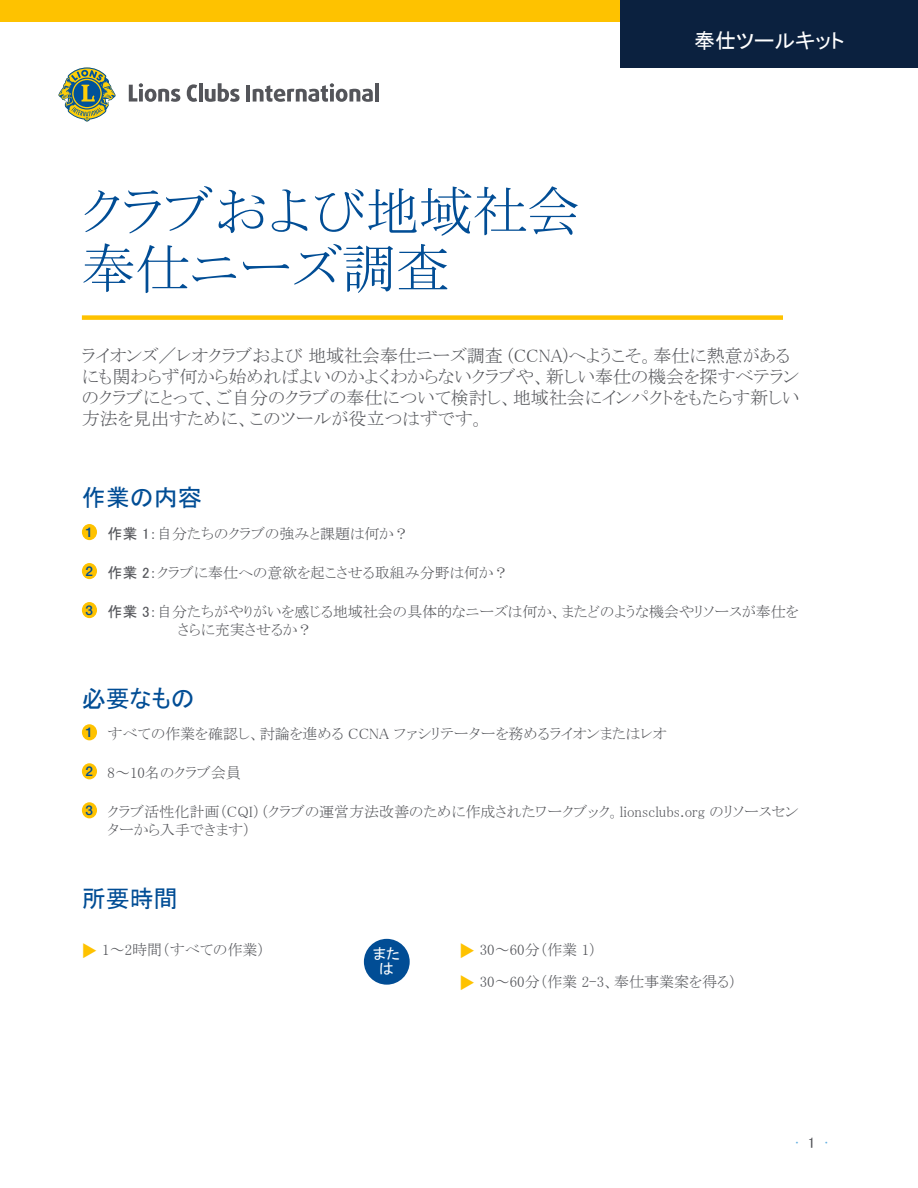
<style>
.page{position:relative;width:918px;height:1188px;background:#fff}
.page>*{position:absolute;margin:0;border:0;box-sizing:border-box;transform-origin:0 0}
.Headline{font:54px/57px "MS P Mincho";color:#014d95}
.H1_Body{font:24px "MS P Gothic";color:#014d95}
.t1{font:21px "MS P Gothic";color:#fff}
.Global_Intro{font:18px/21px "MS P Mincho";color:#54555a}
.Body{font:15px/18px "MS P Mincho";color:#54555a}
.t2{font:15px "MS P Mincho";color:#64b0e1}
.t3{font:15px/15px "MS P Gothic";color:#fff;text-align:center}
.t4{font:500 13.5px "Helvetica Neue LT Std";color:#014d95}
.s1{font-family:"MS P Gothic"}
.s2{color:#fec200}
.s3{font-family:"MS P Gothic";color:#54555a}
</style>
<div class="page">
<div style="left:82px;top:524px;width:15px;height:16px;background:#fec200;border-radius:50%"></div>
<div style="left:82px;top:563px;width:15px;height:16px;background:#fec200;border-radius:50%"></div>
<div style="left:82px;top:602px;width:15px;height:16px;background:#fec200;border-radius:50%"></div>
<div style="left:82px;top:724px;width:15px;height:16px;background:#fec200;border-radius:50%"></div>
<div style="left:82px;top:763px;width:15px;height:16px;background:#fec200;border-radius:50%"></div>
<div style="left:82px;top:802px;width:15px;height:16px;background:#fec200;border-radius:50%"></div>
<div style="left:82px;top:315px;width:701px;height:5px;background:#fec200"></div>
<svg style="left:58px;top:68px;width:58px;height:53px"></svg>
<svg style="left:129px;top:83px;width:51px;height:19px"></svg>
<svg style="left:187px;top:84px;width:10px;height:18px"></svg>
<hr style="left:199px;top:83px;width:4px;height:19px;background:#54555a">
<svg style="left:205px;top:83px;width:35px;height:19px"></svg>
<hr style="left:246px;top:85px;width:4px;height:17px;background:#54555a">
<svg style="left:253px;top:83px;width:120px;height:19px"></svg>
<hr style="left:375px;top:83px;width:4px;height:19px;background:#54555a">
<div style="left:0;top:0;width:918px;height:21px;background:#fec200"></div>
<div style="left:620px;top:0;width:298px;height:68px;background:#0b213f"></div>
<div style="left:364px;top:939px;width:46px;height:46px;background:#014d95;border-radius:50%"></div>
<p class="Headline" style="left:82px;top:182px;width:501px">クラブおよび地域社会奉仕ニーズ調査</p>
<p class="t1" style="left:694px;top:30px;width:152px">奉仕ツールキット</p>
<p class="Global_Intro" style="left:82px;top:345px;width:719px">ライオンズ／レオクラブおよび 地域社会奉仕ニーズ調査 (CCNA)へようこそ。奉仕に熱意があるにも関わらず何から始めればよいのかよくわからないクラブや、新しい奉仕の機会を探すベテランのクラブにとって、ご自分のクラブの奉仕について検討し、地域社会にインパクトをもたらす新しい方法を見出すために、このツールが役立つはずです。</p>
<p class="H1_Body" style="left:82px;top:486px;width:122px">作業の内容</p>
<p class="t4" style="left:86px;top:524px;width:9px">1</p>
<p class="Body" style="left:108px;top:524px;width:303px"><span class="s1">作業 1：</span>自分たちのクラブの強みと課題は何か？</p>
<p class="t4" style="left:86px;top:563px;width:9px">2</p>
<p class="Body" style="left:108px;top:563px;width:402px"><span class="s1">作業 2：</span>クラブに奉仕への意欲を起こさせる取組み分野は何か？</p>
<p class="t4" style="left:86px;top:602px;width:9px">3</p>
<p class="Body" style="left:178px;top:602px;width:622px;text-indent:-70px"><span class="s1">作業 3：</span>自分たちがやりがいを感じる地域社会の具体的なニーズは何か、またどのような機会やリソースが奉仕をさらに充実させるか？</p>
<p class="H1_Body" style="left:82px;top:686px;width:114px">必要なもの</p>
<p class="t4" style="left:86px;top:724px;width:9px">1</p>
<p class="Body" style="left:108px;top:724px;width:561px">すべての作業を確認し、討論を進める CCNA ファシリテーターを務めるライオンまたはレオ</p>
<p class="t4" style="left:86px;top:763px;width:9px">2</p>
<p class="Body" style="left:108px;top:763px;width:135px">8～10名のクラブ会員</p>
<p class="t4" style="left:86px;top:802px;width:9px">3</p>
<p class="Body" style="left:108px;top:802px;width:692px">クラブ活性化計画（CQI）（クラブの運営方法改善のために作成されたワークブック。lionsclubs.org のリソースセンターから入手できます）</p>
<p class="H1_Body" style="left:82px;top:886px;width:97px">所要時間</p>
<p class="Body" style="left:82px;top:941px;width:185px"><span class="s2">◆</span> 1～2時間（すべての作業）</p>
<p class="Body" style="left:459px;top:941px;width:139px"><span class="s2">◆</span> 30～60分（作業 1）</p>
<p class="Body" style="left:459px;top:973px;width:279px"><span class="s2">◆</span> 30～60分（作業 2-3、奉仕事業案を得る）</p>
<p class="t3" style="left:373px;top:946px;width:29px">または</p>
<p class="t2" style="left:795px;top:1135px;width:34px">• <span class="s3">1</span> •</p>
</div>
